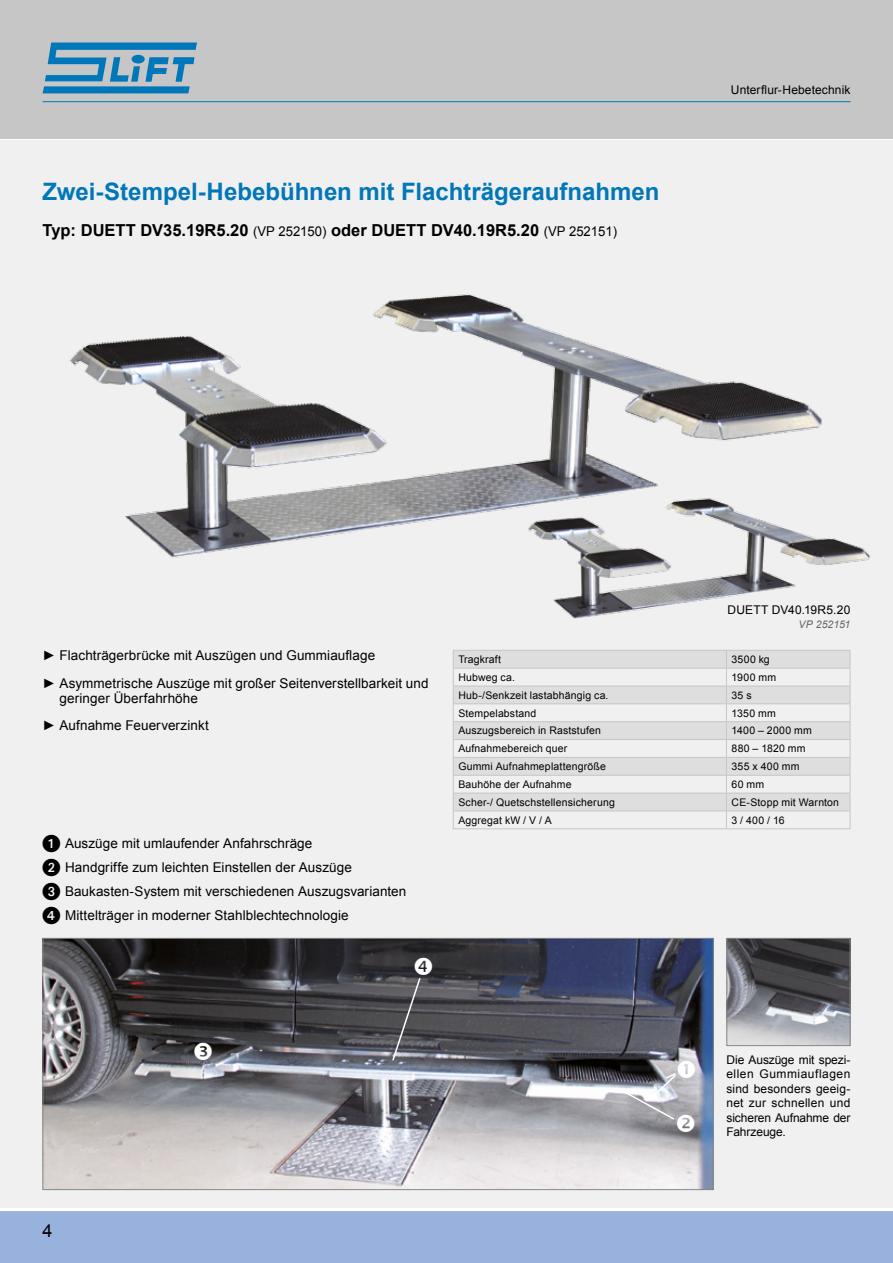
<style>
.page{position:relative;width:893px;height:1263px;background:#fff}
.page>*{position:absolute;margin:0;border:0;box-sizing:border-box;transform-origin:0 0}
.t1{font:700 24px "Arial";color:#0077b9}
.t2{font:18px "Arial";color:#000}
.t3{font:700 16.5px "Arial";color:#000}
.t4{font:13.5px/24px "Arial";letter-spacing:.005em;color:#000}
.t5{font:12px/14.4px "Arial";letter-spacing:.01em;color:#000;text-align:justify}
.t6{font:10.5px "Arial";letter-spacing:.015em;color:#000}
.t7{font:italic 10.5px "Arial";color:#646363}
.s1{font-weight:400;font-size:13.5px}
.s2{font-family:"European Pi One";font-size:18px}
</style>
<div class="page">
<div style="left:0;top:118px;width:893px;height:1102px;background:#f0f0f0"></div>
<div style="left:0;top:1209px;width:893px;height:54px;background:#98b1dd"></div>
<hr style="left:0;top:1208px;width:893px;height:3px;background:#fff">
<hr style="left:0;top:137px;width:893px;height:3px;background:#fff">
<div style="left:0;top:0;width:893px;height:139px;background:#c6c6c6"></div>
<svg style="left:43px;top:43px;width:154px;height:50px"></svg>
<hr style="left:43px;top:101px;width:807px;height:1px;background:#0077b9">
<img style="left:69px;top:294px;width:753px;height:264px">
<img style="left:45px;top:940px;width:667px;height:248px">
<div style="left:43px;top:938px;width:671px;height:252px;border:1px solid #878787"></div>
<img style="left:728px;top:940px;width:120px;height:104px">
<div style="left:726px;top:938px;width:124px;height:108px;border:1px solid #878787"></div>
<img style="left:513px;top:478px;width:357px;height:141px">
<svg style="left:454px;top:651px;width:396px;height:159px;fill:#dedede"></svg>
<hr style="left:453px;top:668px;width:273px;height:1px;background:#c6c6c6">
<hr style="left:726px;top:668px;width:124px;height:1px;background:#c6c6c6">
<hr style="left:453px;top:686px;width:273px;height:1px;background:#c6c6c6">
<hr style="left:726px;top:686px;width:124px;height:1px;background:#c6c6c6">
<hr style="left:453px;top:703px;width:273px;height:1px;background:#c6c6c6">
<hr style="left:726px;top:703px;width:124px;height:1px;background:#c6c6c6">
<hr style="left:453px;top:721px;width:273px;height:1px;background:#c6c6c6">
<hr style="left:726px;top:721px;width:124px;height:1px;background:#c6c6c6">
<hr style="left:453px;top:739px;width:273px;height:1px;background:#c6c6c6">
<hr style="left:726px;top:739px;width:124px;height:1px;background:#c6c6c6">
<hr style="left:453px;top:757px;width:273px;height:1px;background:#c6c6c6">
<hr style="left:726px;top:757px;width:124px;height:1px;background:#c6c6c6">
<hr style="left:453px;top:775px;width:273px;height:1px;background:#c6c6c6">
<hr style="left:726px;top:775px;width:124px;height:1px;background:#c6c6c6">
<hr style="left:453px;top:793px;width:273px;height:1px;background:#c6c6c6">
<hr style="left:726px;top:793px;width:124px;height:1px;background:#c6c6c6">
<hr style="left:453px;top:810px;width:273px;height:1px;background:#c6c6c6">
<hr style="left:726px;top:810px;width:124px;height:1px;background:#c6c6c6">
<svg style="left:726px;top:651px;width:1px;height:177px"></svg>
<hr style="left:453px;top:650px;width:273px;height:1px;background:#c6c6c6">
<hr style="left:726px;top:650px;width:124px;height:1px;background:#c6c6c6">
<svg style="left:453px;top:651px;width:1px;height:177px"></svg>
<svg style="left:850px;top:651px;width:1px;height:177px"></svg>
<hr style="left:453px;top:828px;width:273px;height:1px;background:#c6c6c6">
<hr style="left:726px;top:828px;width:124px;height:1px;background:#c6c6c6">
<svg style="left:619px;top:1060px;width:76px;height:72px;background:#9b9ba0"></svg>
<svg style="left:194px;top:1042px;width:18px;height:17px"></svg>
<svg style="left:391px;top:958px;width:41px;height:104px;background:#545358"></svg>
<h1 class="t1" style="left:43px;top:175px;width:618px">Zwei-Stempel-Hebebühnen mit Flachträgeraufnahmen</h1>
<p class="t3" style="left:43px;top:219px;width:576px">Typ: DUETT DV35.19R5.20 <span class="s1">(VP 252150)</span> oder DUETT DV40.19R5.20 <span class="s1">(VP 252151)</span></p>
<p class="t5" style="left:731px;top:82px;width:121px">Unterflur-Hebetechnik</p>
<p class="t5" style="left:727px;top:603px;width:124px">DUETT DV40.19R5.20</p>
<p class="t7" style="left:799px;top:618px;width:53px">VP 252151</p>
<p class="t4" style="left:43px;top:641px;width:388px;line-height:27.8px">► Flachträgerbrücke mit Auszügen und Gummiauflage<br>► Asymmetrische Auszüge mit großer Seitenverstellbarkeit und</p>
<p class="t4" style="left:43px;top:684px;width:168px;line-height:27.8px;text-align:center">geringer Überfahrhöhe<br>► Aufnahme Feuerverzinkt</p>
<p class="t4" style="left:43px;top:831px;width:365px"><span class="s2">1</span> Auszüge mit umlaufender Anfahrschräge<br><span class="s2">2</span> Handgriffe zum leichten Einstellen der Auszüge<br><span class="s2">3</span> Baukasten-System mit verschiedenen Auszugsvarianten <span class="s2">4</span> Mittelträger in moderner Stahlblechtechnologie</p>
<p class="t6" style="left:458px;top:652px;width:44px">Tragkraft</p>
<p class="t6" style="left:731px;top:652px;width:40px">3500 kg</p>
<p class="t6" style="left:458px;top:670px;width:58px">Hubweg ca.</p>
<p class="t6" style="left:731px;top:670px;width:46px">1900 mm</p>
<p class="t6" style="left:458px;top:688px;width:152px">Hub-/Senkzeit lastabhängig ca.</p>
<p class="t6" style="left:731px;top:688px;width:22px">35 s</p>
<p class="t6" style="left:458px;top:706px;width:80px">Stempelabstand</p>
<p class="t6" style="left:731px;top:706px;width:46px">1350 mm</p>
<p class="t6" style="left:458px;top:724px;width:144px">Auszugsbereich in Raststufen</p>
<p class="t6" style="left:731px;top:724px;width:82px">1400 – 2000 mm</p>
<p class="t6" style="left:458px;top:742px;width:111px">Aufnahmebereich quer</p>
<p class="t6" style="left:731px;top:742px;width:75px">880 – 1820 mm</p>
<p class="t6" style="left:458px;top:760px;width:149px">Gummi Aufnahmeplattengröße</p>
<p class="t6" style="left:731px;top:760px;width:69px">355 x 400 mm</p>
<p class="t6" style="left:458px;top:777px;width:115px">Bauhöhe der Aufnahme</p>
<p class="t6" style="left:731px;top:777px;width:34px">60 mm</p>
<p class="t6" style="left:458px;top:795px;width:158px">Scher-/ Quetschstellensicherung</p>
<p class="t6" style="left:731px;top:795px;width:109px">CE-Stopp mit Warnton</p>
<p class="t6" style="left:458px;top:813px;width:95px">Aggregat kW / V / A</p>
<p class="t6" style="left:731px;top:813px;width:55px">3 / 400 / 16</p>
<h2 class="t2" style="left:43px;top:1219px;width:12px">4</h2>
<p class="t5" style="left:726px;top:1053px;width:126px">Die Auszüge mit spezi&shy;ellen Gummiauflagen sind besonders geeig&shy;net zur schnellen und sicheren Aufnahme der Fahrzeuge.</p>
</div>
